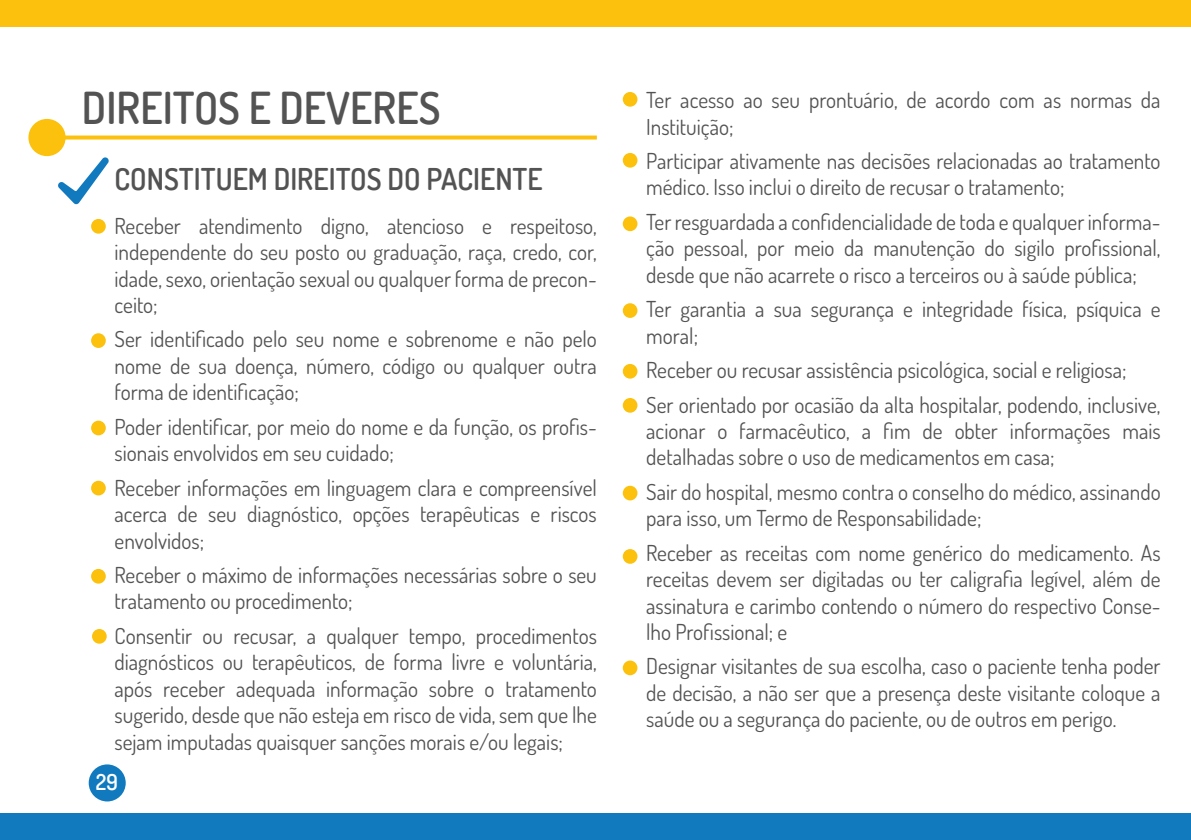
<style>
.page{position:relative;width:1191px;height:840px;background:#fff}
.page>*{position:absolute;margin:0;border:0;box-sizing:border-box;transform-origin:0 0}
.t1{font:600 44px "Dosis";color:#535353}
.t2{font:600 30px "Dosis";color:#535353}
.t3{font:22px/26.4px "Dosis";color:#535353}
.t4{font:600 22px "Dosis";color:#fff}
</style>
<div class="page">
<div style="left:28px;top:119px;width:38px;height:37px;background:#fcc10c;border-radius:50%"></div>
<svg style="left:65px;top:135px;width:532px;height:4px;background:#fcc92c"></svg>
<svg style="left:58px;top:157px;width:51px;height:47px"></svg>
<div style="left:91px;top:219px;width:15px;height:14px;background:#fcc10c;border-radius:50%"></div>
<div style="left:623px;top:92px;width:14px;height:15px;background:#fcc10c;border-radius:50%"></div>
<div style="left:623px;top:153px;width:14px;height:14px;background:#fcc10c;border-radius:50%"></div>
<div style="left:623px;top:216px;width:14px;height:15px;background:#fcc10c;border-radius:50%"></div>
<div style="left:623px;top:303px;width:14px;height:15px;background:#fcc10c;border-radius:50%"></div>
<div style="left:623px;top:364px;width:14px;height:14px;background:#fcc10c;border-radius:50%"></div>
<div style="left:623px;top:398px;width:14px;height:14px;background:#fcc10c;border-radius:50%"></div>
<div style="left:623px;top:485px;width:14px;height:15px;background:#fcc10c;border-radius:50%"></div>
<div style="left:623px;top:548px;width:14px;height:15px;background:#fcc10c;border-radius:50%"></div>
<div style="left:623px;top:660px;width:14px;height:14px;background:#fcc10c;border-radius:50%"></div>
<div style="left:91px;top:333px;width:15px;height:15px;background:#fcc10c;border-radius:50%"></div>
<div style="left:91px;top:420px;width:15px;height:15px;background:#fcc10c;border-radius:50%"></div>
<div style="left:91px;top:480px;width:15px;height:15px;background:#fcc10c;border-radius:50%"></div>
<div style="left:91px;top:568px;width:15px;height:15px;background:#fcc10c;border-radius:50%"></div>
<div style="left:92px;top:628px;width:15px;height:15px;background:#fcc10c;border-radius:50%"></div>
<div style="left:0;top:0;width:1191px;height:26px;background:#fcc10c"></div>
<div style="left:0;top:813px;width:1191px;height:26px;background:#117abf"></div>
<div style="left:89px;top:764px;width:37px;height:37px;background:#117abf;border-radius:50%"></div>
<h1 class="t1" style="left:82px;top:79px;width:360px">DIREITOS E DEVERES</h1>
<h2 class="t2" style="left:115px;top:160px;width:429px">CONSTITUEM DIREITOS DO PACIENTE</h2>
<p class="t3" style="left:115px;top:212px;width:484px;text-align:justify">Receber atendimento digno, atencioso e respeitoso, independente do seu posto ou graduação, raça, credo, cor, idade, sexo, orientação sexual ou qualquer forma de precon&shy;ceito;</p>
<p class="t3" style="left:115px;top:325px;width:484px;text-align:justify">Ser identificado pelo seu nome e sobrenome e não pelo nome de sua doença, número, código ou qualquer outra forma de identificação;</p>
<p class="t3" style="left:115px;top:412px;width:484px">Poder identificar, por meio do nome e da função, os profis&shy;sionais envolvidos em seu cuidado;</p>
<p class="t3" style="left:115px;top:473px;width:484px;text-align:justify">Receber informações em linguagem clara e compreensível acerca de seu diagnóstico, opções terapêuticas e riscos envolvidos;</p>
<p class="t3" style="left:115px;top:560px;width:484px">Receber o máximo de informações necessárias sobre o seu tratamento ou procedimento;</p>
<p class="t3" style="left:115px;top:621px;width:484px;text-align:justify">Consentir ou recusar, a qualquer tempo, procedimentos diagnósticos ou terapêuticos, de forma livre e voluntária, após receber adequada informação sobre o tratamento sugerido, desde que não esteja em risco de vida, sem que lhe sejam imputadas quaisquer sanções morais e/ou legais;</p>
<p class="t4" style="left:96px;top:767px;width:23px">29</p>
<p class="t3" style="left:646px;top:86px;width:516px">Ter acesso ao seu prontuário, de acordo com as normas da<br>Instituição;</p>
<p class="t3" style="left:646px;top:147px;width:516px">Participar ativamente nas decisões relacionadas ao tratamento médico. Isso inclui o direito de recusar o tratamento;</p>
<p class="t3" style="left:646px;top:208px;width:516px;text-align:justify">Ter resguardada a confidencialidade de toda e qualquer informa&shy;ção pessoal, por meio da manutenção do sigilo profissional, desde que não acarrete o risco a terceiros ou à saúde pública;</p>
<p class="t3" style="left:646px;top:295px;width:516px">Ter garantia a sua segurança e integridade física, psíquica e moral;</p>
<p class="t3" style="left:646px;top:352px;width:516px;line-height:34.4px">Receber ou recusar assistência psicológica, social e religiosa;<br>Ser orientado por ocasião da alta hospitalar, podendo, inclusive,</p>
<p class="t3" style="left:646px;top:417px;width:516px">acionar o farmacêutico, a fim de obter informações mais detalhadas sobre o uso de medicamentos em casa;</p>
<p class="t3" style="left:646px;top:477px;width:516px">Sair do hospital, mesmo contra o conselho do médico, assinando para isso, um Termo de Responsabilidade;</p>
<p class="t3" style="left:646px;top:538px;width:516px;text-align:justify">Receber as receitas com nome genérico do medicamento. As receitas devem ser digitadas ou ter caligrafia legível, além de assinatura e carimbo contendo o número do respectivo Conse&shy;lho Profissional; e</p>
<p class="t3" style="left:646px;top:652px;width:516px;text-align:justify">Designar visitantes de sua escolha, caso o paciente tenha poder de decisão, a não ser que a presença deste visitante coloque a saúde ou a segurança do paciente, ou de outros em perigo.</p>
</div>
